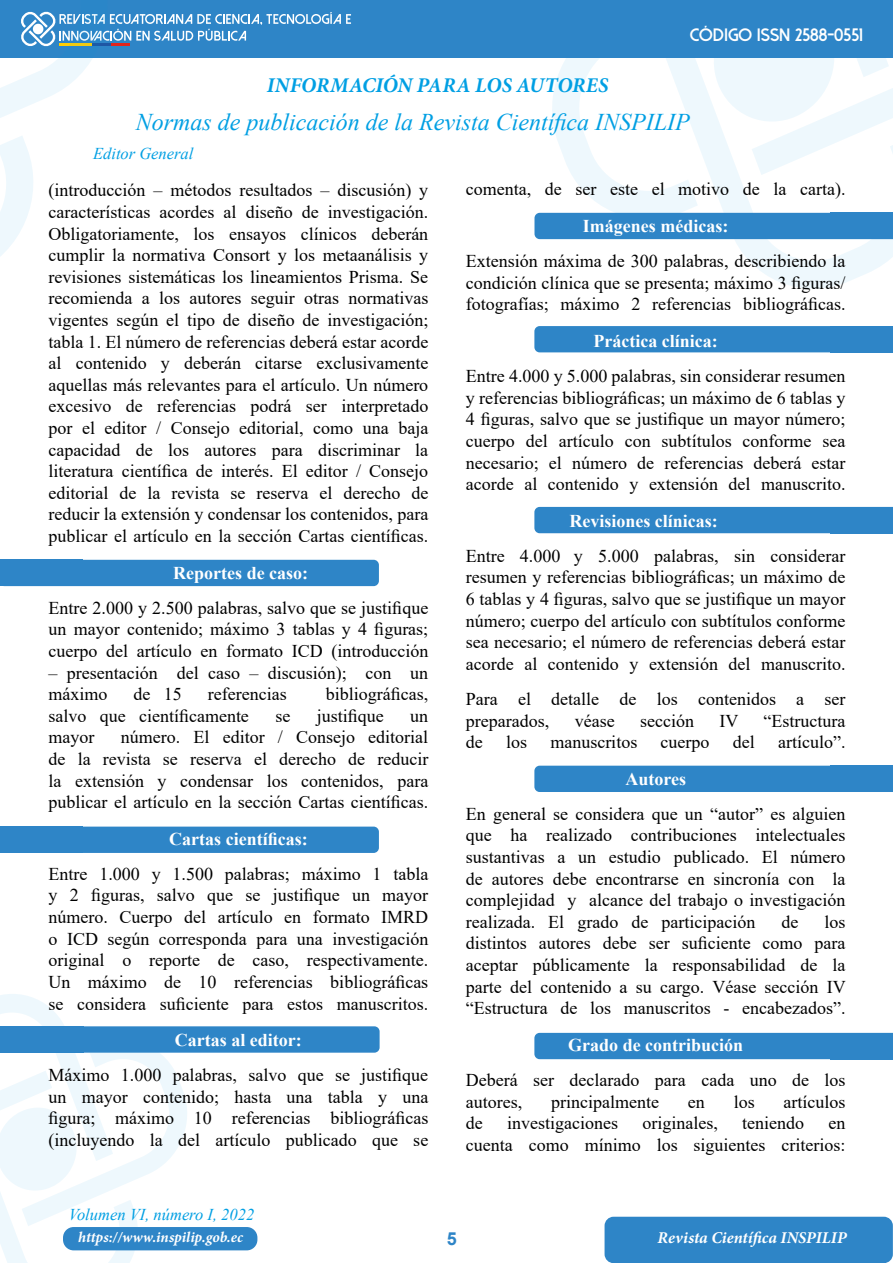
<style>
.page{position:relative;width:893px;height:1263px;background:#fff}
.page>*{position:absolute;margin:0;border:0;box-sizing:border-box;transform-origin:0 0}
.t1{font:italic 24px "Times New Roman";color:#009fe3}
.t2{font:italic 700 21px "Minion Pro";letter-spacing:-.01em;color:#009fe3}
.t3{font:18px/21.6px "Times New Roman";color:#000;text-align:justify}
.t4{font:700 18px "Times New Roman";color:#fff}
.t5{font:800 18px "Dolce Vita";color:#fff}
.t6{font:700 18px "Arial";color:#2e85c7}
.t7{font:italic 16.5px "Times New Roman";color:#009fe3}
.t8{font:italic 700 16.5px "Minion Pro";color:#fff}
.t9{font:italic 700 15px "Minion Pro";color:#fff}
</style>
<div class="page">
<svg style="left:540px;top:57px;width:122px;height:156px"></svg>
<svg style="left:613px;top:57px;width:49px;height:118px"></svg>
<svg style="left:662px;top:57px;width:231px;height:232px"></svg>
<div style="left:0;top:0;width:893px;height:57px;background:#2e85c7"></div>
<svg style="left:0;top:994px;width:195px;height:269px"></svg>
<div style="left:605px;top:1217px;width:288px;height:46px;background:#2e85c7;border-radius:9px"></div>
<div style="left:63px;top:1227px;width:194px;height:23px;background:#2e85c7;border-radius:11px"></div>
<svg style="left:0;top:11px;width:351px;height:245px"></svg>
<hr style="left:0;top:0;width:1px;height:57px;background:#2e85c7">
<div style="left:0;top:560px;width:379px;height:26px;background:#2e85c7;border-radius:5px"></div>
<div style="left:0;top:560px;width:83px;height:26px;background:#2e85c7"></div>
<div style="left:0;top:827px;width:379px;height:26px;background:#2e85c7;border-radius:5px"></div>
<div style="left:0;top:827px;width:83px;height:26px;background:#2e85c7"></div>
<div style="left:0;top:1026px;width:380px;height:27px;background:#2e85c7;border-radius:5px"></div>
<div style="left:0;top:1026px;width:83px;height:27px;background:#2e85c7"></div>
<div style="left:534px;top:213px;width:297px;height:26px;background:#2e85c7"></div>
<div style="left:831px;top:213px;width:62px;height:26px;background:#2e85c7"></div>
<div style="left:534px;top:507px;width:297px;height:26px;background:#2e85c7"></div>
<div style="left:831px;top:507px;width:62px;height:26px;background:#2e85c7"></div>
<div style="left:534px;top:766px;width:297px;height:26px;background:#2e85c7"></div>
<div style="left:831px;top:766px;width:62px;height:26px;background:#2e85c7"></div>
<div style="left:534px;top:1033px;width:297px;height:26px;background:#2e85c7"></div>
<div style="left:831px;top:1033px;width:62px;height:26px;background:#2e85c7"></div>
<div style="left:534px;top:326px;width:297px;height:26px;background:#2e85c7"></div>
<div style="left:831px;top:326px;width:62px;height:26px;background:#2e85c7"></div>
<p class="t5" style="left:690px;top:26px;width:175px">Código ISSN 2588-0551</p>
<p class="t2" style="left:267px;top:71px;width:343px">INFORMACIÓN PARA LOS AUTORES</p>
<h1 class="t1" style="left:136px;top:106px;width:555px">Normas de publicación de la Revista Científica INSPILIP</h1>
<p class="t7" style="left:93px;top:142px;width:102px">Editor General</p>
<p class="t3" style="left:49px;top:179px;width:381px">(introducción – métodos resultados – discusión) y características acordes al diseño de investigación.<br>Obligatoriamente, los ensayos clínicos deberán cumplir la normativa Consort y los metaanálisis y revisiones sistemáticas los lineamientos Prisma. Se recomienda a los autores seguir otras normativas vigentes según el tipo de diseño de investigación; tabla 1. El número de referencias deberá estar acorde al contenido y deberán citarse exclusivamente aquellas más relevantes para el artículo. Un número excesivo de referencias podrá ser interpretado por el editor / Consejo editorial, como una baja capacidad de los autores para discriminar la literatura científica de interés. El editor / Consejo editorial de la revista se reserva el derecho de reducir la extensión y condensar los contenidos, para publicar el artículo en la sección Cartas científicas.</p>
<p class="t4" style="left:173px;top:560px;width:136px">Reportes de caso:</p>
<p class="t3" style="left:49px;top:596px;width:381px">Entre 2.000 y 2.500 palabras, salvo que se justifique un mayor contenido; máximo 3 tablas y 4 figuras; cuerpo del artículo en formato ICD (introducción</p>
<p class="t3" style="left:49px;top:661px;width:381px">– presentación del caso – discusión); con un máximo</p>
<p class="t3" style="left:134px;top:683px;width:50px">de 15</p>
<p class="t3" style="left:208px;top:683px;width:80px">referencias</p>
<p class="t3" style="left:326px;top:683px;width:104px">bibliográficas,</p>
<p class="t3" style="left:49px;top:704px;width:202px">salvo que científicamente</p>
<p class="t3" style="left:275px;top:704px;width:16px">se</p>
<p class="t3" style="left:317px;top:704px;width:69px">justifique</p>
<p class="t3" style="left:410px;top:704px;width:19px">un</p>
<p class="t3" style="left:49px;top:726px;width:47px">mayor</p>
<p class="t3" style="left:49px;top:726px;width:381px;text-indent:72px">número. El editor / Consejo editorial de la revista se reserva el derecho de reducir la extensión y condensar los contenidos, para publicar el artículo en la sección Cartas científicas.</p>
<p class="t4" style="left:169px;top:826px;width:140px">Cartas científicas:</p>
<p class="t3" style="left:49px;top:862px;width:381px">Entre 1.000 y 1.500 palabras; máximo 1 tabla y 2 figuras, salvo que se justifique un mayor número. Cuerpo del artículo en formato IMRD o ICD según corresponda para una investigación original o reporte de caso, respectivamente.<br>Un máximo de 10 referencias bibliográficas se considera suficiente para estos manuscritos.</p>
<p class="t4" style="left:175px;top:1027px;width:128px">Cartas al editor:</p>
<p class="t3" style="left:49px;top:1064px;width:381px">Máximo 1.000 palabras, salvo que se justifique un mayor contenido; hasta una tabla y una figura; máximo 10 referencias bibliográficas (incluyendo la del artículo publicado que se</p>
<p class="t3" style="left:466px;top:178px;width:381px">comenta, de ser este el motivo de la carta).</p>
<p class="t4" style="left:583px;top:213px;width:147px">Imágenes médicas:</p>
<p class="t3" style="left:466px;top:250px;width:381px">Extensión máxima de 300 palabras, describiendo la condición clínica que se presenta; máximo 3 figuras/ fotografías; máximo 2 referencias bibliográficas.</p>
<p class="t4" style="left:593px;top:328px;width:126px">Práctica clínica:</p>
<p class="t3" style="left:466px;top:365px;width:381px">Entre 4.000 y 5.000 palabras, sin considerar resumen y referencias bibliográficas; un máximo de 6 tablas y 4 figuras, salvo que se justifique un mayor número; cuerpo del artículo con subtítulos conforme sea necesario; el número de referencias deberá estar acorde al contenido y extensión del manuscrito.</p>
<p class="t4" style="left:569px;top:508px;width:150px">Revisiones clínicas:</p>
<p class="t3" style="left:466px;top:544px;width:381px">Entre 4.000 y 5.000 palabras, sin considerar resumen y referencias bibliográficas; un máximo de 6 tablas y 4 figuras, salvo que se justifique un mayor número; cuerpo del artículo con subtítulos conforme sea necesario; el número de referencias deberá estar acorde al contenido y extensión del manuscrito.</p>
<p class="t3" style="left:466px;top:687px;width:381px">Para el detalle de los contenidos a ser preparados,</p>
<p class="t3" style="left:575px;top:709px;width:41px">véase</p>
<p class="t3" style="left:640px;top:709px;width:55px">sección</p>
<p class="t3" style="left:719px;top:709px;width:20px">IV</p>
<p class="t3" style="left:764px;top:709px;width:83px">“Estructura</p>
<p class="t3" style="left:466px;top:731px;width:18px">de</p>
<p class="t3" style="left:506px;top:731px;width:23px">los</p>
<p class="t3" style="left:550px;top:731px;width:88px">manuscritos</p>
<p class="t3" style="left:661px;top:731px;width:50px">cuerpo</p>
<p class="t3" style="left:733px;top:731px;width:23px">del</p>
<p class="t3" style="left:778px;top:731px;width:69px">artículo”.</p>
<p class="t4" style="left:625px;top:766px;width:62px">Autores</p>
<p class="t3" style="left:466px;top:802px;width:381px">En general se considera que un “autor” es alguien que ha realizado contribuciones intelectuales sustantivas a un estudio publicado. El número de autores debe encontrarse en sincronía con la complejidad y alcance del trabajo o investigación realizada. El grado de participación</p>
<p class="t3" style="left:466px;top:910px;width:382px;text-indent:359px">los distintos autores debe ser suficiente como para aceptar públicamente la responsabilidad de la parte del contenido a su cargo. Véase sección IV “Estructura de los manuscritos - encabezados”.</p>
<p class="t4" style="left:568px;top:1032px;width:177px">Grado de contribución</p>
<p class="t3" style="left:466px;top:1068px;width:381px">Deberá ser declarado para cada uno de los autores,</p>
<p class="t3" style="left:781px;top:910px;width:18px">de</p>
<p class="t3" style="left:551px;top:1090px;width:109px">principalmente</p>
<p class="t3" style="left:688px;top:1090px;width:18px">en</p>
<p class="t3" style="left:734px;top:1090px;width:23px">los</p>
<p class="t3" style="left:783px;top:1090px;width:63px">artículos</p>
<p class="t3" style="left:466px;top:1112px;width:18px">de</p>
<p class="t3" style="left:507px;top:1112px;width:112px">investigaciones</p>
<p class="t3" style="left:642px;top:1112px;width:77px">originales,</p>
<p class="t3" style="left:742px;top:1112px;width:63px">teniendo</p>
<p class="t3" style="left:466px;top:1112px;width:381px;text-align:right">en<br>cuenta como mínimo los siguientes criterios:</p>
<p class="t7" style="left:69px;top:1203px;width:187px">Volumen VI, número I, 2022</p>
<p class="t9" style="left:78px;top:1227px;width:166px">https://www.inspilip.gob.ec</p>
<p class="t6" style="left:447px;top:1226px;width:12px">5</p>
<p class="t8" style="left:658px;top:1226px;width:191px">Revista Científica INSPILIP</p>
</div>
